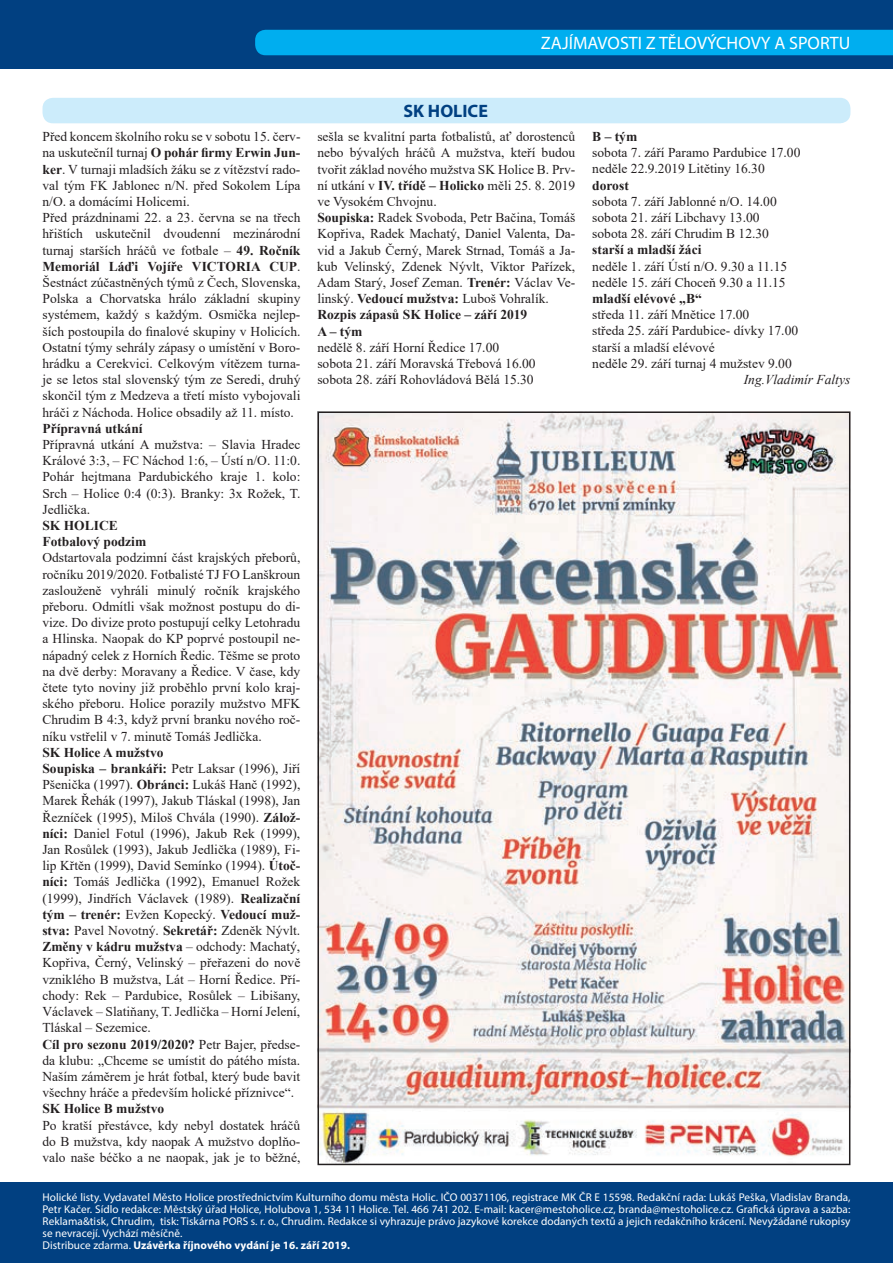
<style>
.page{position:relative;width:893px;height:1263px;background:#fff}
.page>*{position:absolute;margin:0;border:0;box-sizing:border-box;transform-origin:0 0}
.t1{font:18px "Myriad Pro";color:#fff}
.t2{font:700 18px "Myriad Pro";color:#014081}
.t3{font:13.5px/16.2px "Times New Roman";color:#231f20}
.t4{font:700 13.5px/16.2px "Times New Roman";color:#231f20}
.t5{font:italic 13.5px "Times New Roman";color:#231f20}
.t6{font:11.25px/12px "Myriad Pro";letter-spacing:.005em;color:#fff}
.s1{font-weight:700}
</style>
<div class="page">
<div style="left:0;top:0;width:893px;height:68px;background:#014081"></div>
<div style="left:255px;top:30px;width:638px;height:25px;background:#00aeef"></div>
<div style="left:0;top:1182px;width:893px;height:81px;background:#014081"></div>
<div style="left:43px;top:98px;width:807px;height:25px;background:#ccecfb;border-radius:10px"></div>
<img style="left:320px;top:414px;width:527px;height:748px">
<h1 class="t1" style="left:541px;top:32px;width:311px">ZAJÍMAVOSTI Z TĚLOVÝCHOVY A SPORTU</h1>
<p class="t3" style="left:42px;top:128px;width:260px">Před koncem školního roku se v sobotu 15. červ&shy;na uskutečníl turnaj <span class="s1">O pohár firmy Erwin Jun&shy;ker</span>. V turnaji mladších žáku se z vítězství rado&shy;val tým FK Jablonec n/N. před Sokolem Lípa n/O. a domácími Holicemi.<br>Před prázdninami 22. a 23. června se na třech hřištích uskutečnil dvoudenní mezinárodní turnaj starších hráčů ve fotbale – <span class="s1">49. Ročník Memoriál Láďi Vojíře VICTORIA CUP</span>.<br>Šestnáct zúčastněných týmů z Čech, Slovenska, Polska a Chorvatska hrálo základní skupiny systémem, každý s každým. Osmička nejlep&shy;ších postoupila do finalové skupiny v Holicích.<br>Ostatní týmy sehrály zápasy o umístění v Boro&shy;hrádku a Cerekvici. Celkovým vítězem turna&shy;je se letos stal slovenský tým ze Seredi, druhý skončil tým z Medzeva a třetí místo vybojovali hráči z Náchoda. Holice obsadily až 11. místo.</p>
<p class="t4" style="left:42px;top:420px;width:102px">Přípravná utkání</p>
<p class="t3" style="left:42px;top:436px;width:260px;text-align:justify">Přípravná utkání A mužstva: – Slavia Hradec Králové 3:3, – FC Náchod 1:6, – Ústí n/O. 11:0.<br>Pohár hejtmana Pardubického kraje 1. kolo:<br>Srch – Holice 0:4 (0:3). Branky: 3x Rožek, T.<br>Jedlička.</p>
<p class="t4" style="left:42px;top:517px;width:105px">SK HOLICE<br>Fotbalový podzim</p>
<p class="t3" style="left:42px;top:549px;width:259px;text-align:justify">Odstartovala podzimní část krajských přeborů, ročníku 2019/2020. Fotbalisté TJ FO Lanškroun zaslouženě vyhráli minulý ročník krajského přeboru. Odmítli však možnost postupu do di&shy;vize. Do divize proto postupují celky Letohradu a Hlinska. Naopak do KP poprvé postoupil ne&shy;nápadný celek z Horních Ředic. Těšme se proto na dvě derby: Moravany a Ředice. V čase, kdy čtete tyto noviny již proběhlo první kolo kraj&shy;ského přeboru. Holice porazily mužstvo MFK Chrudim B 4:3, když první branku nového roč&shy;níku vstřelil v 7. minutě Tomáš Jedlička.</p>
<p class="t3" style="left:42px;top:744px;width:260px"><span class="s1">SK Holice A mužstvo<br>Soupiska – brankáři:</span> Petr Laksar (1996), Jiří Pšenička (1997). <span class="s1">Obránci:</span> Lukáš Hanč (1992), Marek Řehák (1997), Jakub Tláskal (1998), Jan Řezníček (1995), Miloš Chvála (1990). <span class="s1">Zálož&shy;níci:</span> Daniel Fotul (1996), Jakub Rek (1999), Jan Rosůlek (1993), Jakub Jedlička (1989), Fi&shy;lip Křtěn (1999), David Semínko (1994). <span class="s1">Útoč&shy;níci:</span> Tomáš Jedlička (1992), Emanuel Rožek (1999), Jindřích Václavek (1989). <span class="s1">Realizační tým – trenér:</span> Evžen Kopecký. <span class="s1">Vedoucí muž&shy;stva:</span> Pavel Novotný. <span class="s1">Sekretář:</span> Zdeněk Nývlt.<br><span class="s1">Změny v kádru mužstva</span> – odchody: Machatý, Kopřiva, Černý, Velinský – přeřazeni do nově vzniklého B mužstva, Lát – Horní Ředice. Pří&shy;chody: Rek – Pardubice, Rosůlek – Libišany, Václavek – Slatiňany, T. Jedlička – Horní Jelení, Tláskal – Sezemice.<br><span class="s1">Cíl pro sezonu 2019/2020?</span> Petr Bajer, předse&shy;da klubu: „Chceme se umístit do pátého místa.<br>Naším záměrem je hrát fotbal, který bude bavit všechny hráče a především holické příznivce“.</p>
<p class="t4" style="left:42px;top:1100px;width:123px">SK Holice B mužstvo</p>
<p class="t3" style="left:42px;top:1116px;width:259px;text-align:justify">Po kratší přestávce, kdy nebyl dostatek hráčů do B mužstva, kdy naopak A mužstvo doplňo&shy;valo naše béčko a ne naopak, jak je to běžné,</p>
<h1 class="t2" style="left:404px;top:99px;width:86px">SK HOLICE</h1>
<p class="t3" style="left:317px;top:128px;width:260px">sešla se kvalitní parta fotbalistů, ať dorostenců nebo bývalých hráčů A mužstva, kteří budou tvořit základ nového mužstva SK Holice B. Prv&shy;ní utkání v <span class="s1">IV. třídě – Holicko</span> měli 25. 8. 2019 ve Vysokém Chvojnu.<br><span class="s1">Soupiska:</span> Radek Svoboda, Petr Bačina, Tomáš Kopřiva, Radek Machatý, Daniel Valenta, Da&shy;vid a Jakub Černý, Marek Strnad, Tomáš a Ja&shy;kub Velinský, Zdenek Nývlt, Viktor Pařízek, Adam Starý, Josef Zeman. <span class="s1">Trenér:</span> Václav Ve&shy;linský. <span class="s1">Vedoucí mužstva:</span> Luboš Vohralík.<br><span class="s1">Rozpis zápasů SK Holice – září 2019<br>A – tým</span></p>
<p class="t3" style="left:317px;top:339px;width:220px">nedělě 8. září Horní Ředice 17.00 sobota 21. září Moravská Třebová 16.00 sobota 28. září Rohovládová Bělá 15.30</p>
<p class="t4" style="left:592px;top:128px;width:46px">B – tým</p>
<p class="t3" style="left:592px;top:144px;width:210px">sobota 7. září Paramo Pardubice 17.00 neděle 22.9.2019 Litětiny 16.30</p>
<p class="t4" style="left:592px;top:177px;width:38px">dorost</p>
<p class="t3" style="left:592px;top:193px;width:186px">sobota 7. září Jablonné n/O. 14.00 sobota 21. září Libchavy 13.00 sobota 28. září Chrudim B 12.30</p>
<p class="t4" style="left:592px;top:241px;width:111px">starší a mladší žáci</p>
<p class="t3" style="left:592px;top:258px;width:196px">neděle 1. září Ústí n/O. 9.30 a 11.15 neděle 15. září Choceň 9.30 a 11.15</p>
<p class="t4" style="left:592px;top:290px;width:111px">mladší elévové „B“</p>
<p class="t3" style="left:592px;top:306px;width:207px">středa 11. září Mnětice 17.00<br>středa 25. září Pardubice- dívky 17.00 starší a mladší elévové<br>neděle 29. září turnaj 4 mužstev 9.00</p>
<p class="t5" style="left:744px;top:370px;width:108px">Ing.Vladimír Faltys</p>
<p class="t6" style="left:43px;top:1191px;width:809px">Holické listy. Vydavatel Město Holice prostřednictvím Kulturního domu města Holic. IČO 00371106, registrace MK ČR E 15598. Redakční rada: Lukáš Peška, Vladislav Branda, Petr Kačer. Sídlo redakce: Městský úřad Holice, Holubova 1, 534 11 Holice. Tel. 466 741 202. E-mail: kacer@mestoholice.cz, branda@mestoholice.cz. Grafická úprava a sazba:<br>Reklama&amp;tisk, Chrudim, tisk: Tiskárna PORS s. r. o., Chrudim. Redakce si vyhrazuje právo jazykové korekce dodaných textů a jejich redakčního krácení. Nevyžádané rukopisy se nevracejí. Vychází měsíčně.<br>Distribuce zdarma. <span class="s1">Uzávěrka říjnového vydání je 16. září 2019.</span></p>
</div>
